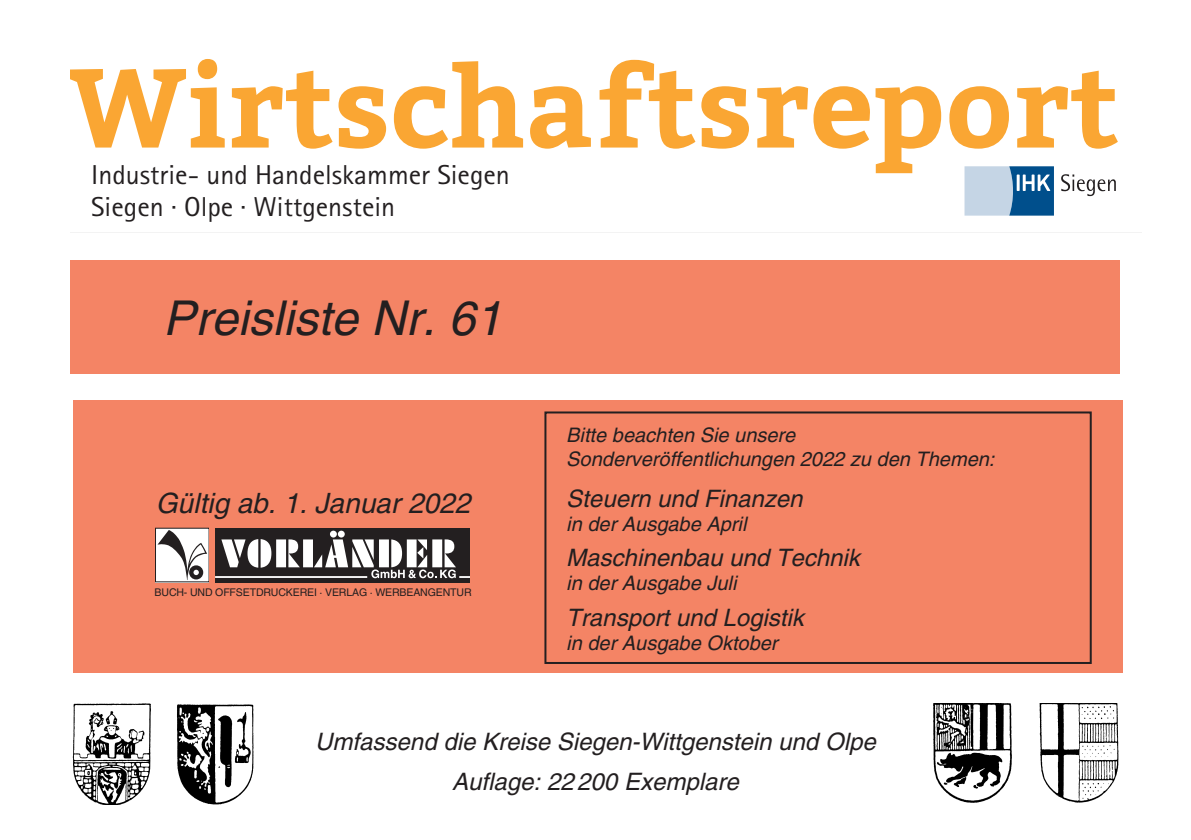
<style>
.page{position:relative;width:1191px;height:840px;background:#fff}
.page>*{position:absolute;margin:0;border:0;box-sizing:border-box;transform-origin:0 0}
.t1{font:700 111.4px "Bitter";color:#faa633}
.t2{font:italic 48px "Helvetica LT";color:#231f20}
.t3{font:italic 28px "Helvetica LT";color:#231f20}
.t4{font:27.4px/31.2px "Rotis Sans Serif";color:#231f20}
.t5{font:italic 24px/40px "Helvetica LT";color:#231f20;text-align:center}
.t6{font:italic 20px/24px "Helvetica LT";color:#231f20}
.t7{font:10.6px "Helvetica LT";letter-spacing:-.015em;color:#231f20}
</style>
<div class="page">
<div style="left:73px;top:400px;width:1049px;height:272px;background:#f48465"></div>
<div style="left:544px;top:411px;width:547px;height:252px;border:2px solid #231f20"></div>
<img style="left:73px;top:703px;width:78px;height:101px">
<img style="left:177px;top:704px;width:77px;height:101px">
<img style="left:933px;top:703px;width:79px;height:100px">
<img style="left:1039px;top:703px;width:80px;height:100px">
<div style="left:215px;top:527px;width:255px;height:55px;background:#231f20"></div>
<hr style="left:215px;top:575px;width:152px;height:2px;background:#fff">
<svg style="left:221px;top:530px;width:249px;height:48px"></svg>
<div style="left:155px;top:527px;width:55px;height:55px;border:1px solid #231f20"></div>
<svg style="left:157px;top:529px;width:50px;height:50px;background:#d5d4d5"></svg>
<div style="left:189px;top:565px;width:14px;height:14px;border:4px solid #231f20;border-radius:50%"></div>
<svg style="left:964px;top:166px;width:90px;height:49px;background:#79a1c2"></svg>
<svg style="left:1061px;top:174px;width:54px;height:22px"></svg>
<div style="left:71px;top:260px;width:1049px;height:113px;background:#f48465"></div>
<div style="left:209px;top:526px;width:6px;height:58px;background:#f48465"></div>
<p class="t1" style="left:68px;top:41px;width:1052px">Wirtschaftsreport</p>
<p class="t4" style="left:91px;top:159px;width:420px">Industrie- und Handelskammer Siegen<br>Siegen · Olpe · Wittgenstein</p>
<p class="t2" style="left:163px;top:290px;width:340px">Preisliste Nr. 61</p>
<p class="t3" style="left:156px;top:486px;width:316px">Gültig ab. 1. Januar 2022</p>
<p class="t7" style="left:155px;top:585px;width:318px">BUCH- UND OFFSETDRUCKEREI · VERLAG · WERBEANGENTUR</p>
<p class="t6" style="left:566px;top:422px;width:430px">Bitte beachten Sie unsere<br>Sonderveröffentlichungen 2022 zu den Themen:</p>
<p class="t5" style="left:566px;top:478px;width:238px">Steuern und Finanzen</p>
<p class="t6" style="left:566px;top:511px;width:182px">in der Ausgabe April</p>
<p class="t5" style="left:566px;top:537px;width:295px">Maschinenbau und Technik</p>
<p class="t6" style="left:566px;top:571px;width:172px">in der Ausgabe Juli</p>
<p class="t5" style="left:566px;top:597px;width:239px">Transport und Logistik</p>
<p class="t6" style="left:566px;top:630px;width:213px">in der Ausgabe Oktober</p>
<p class="t5" style="left:315px;top:721px;width:562px">Umfassend die Kreise Siegen-Wittgenstein und Olpe<br>Auflage: 22 200 Exemplare</p>
</div>
